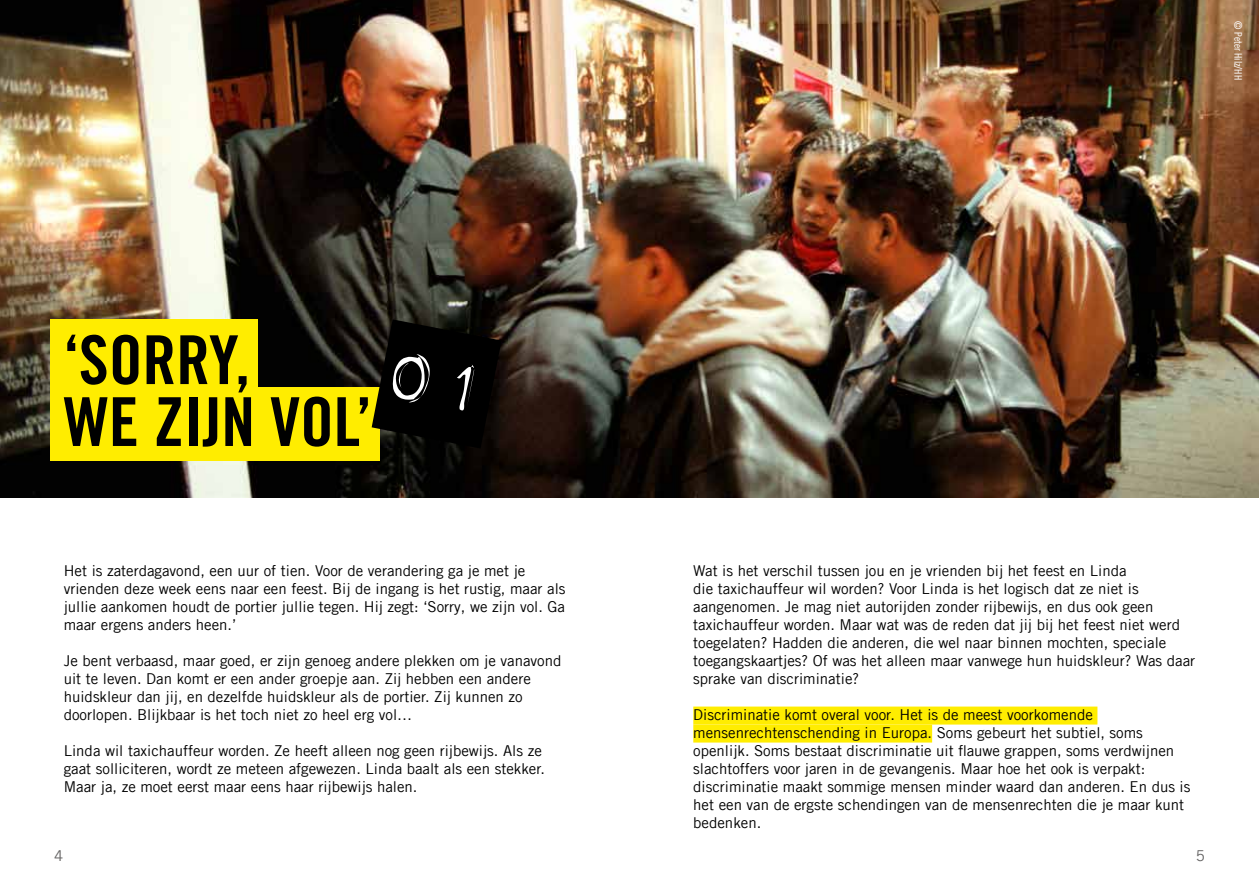
<style>
.page{position:relative;width:1259px;height:893px;background:#fff}
.page>*{position:absolute;margin:0;border:0;box-sizing:border-box;transform-origin:0 0}
.t1{font:67.5px/61.9px "Amnesty Trade Gothic Bd Cn 20";color:#000}
.t2{font:15px/18px "Amnesty Trade Gothic";color:#000}
.t3{font:15px "Amnesty Trade Gothic";color:#646363}
.t4{font:10.5px "Amnesty Trade Gothic Cn 18";color:#fff}
</style>
<div class="page">
<img style="left:0;top:0;width:1259px;height:497px">
<div style="left:50px;top:319px;width:208px;height:85px;background:#ffed00"></div>
<div style="left:50px;top:387px;width:329px;height:73px;background:#ffed00"></div>
<svg style="left:279px;top:261px;width:317px;height:232px;background:#443d1a"></svg>
<div style="left:693px;top:707px;width:404px;height:18px;background:#ffed00"></div>
<div style="left:693px;top:725px;width:239px;height:18px;background:#ffed00"></div>
<svg style="left:372px;top:319px;width:129px;height:129px"></svg>
<p class="t4" style="left:1244px;top:21px;width:60px;rotate:90deg">© Peter Hilz/HH</p>
<h1 class="t1" style="left:64px;top:328px;width:309px">‘SORRY,<br>WE ZIJN VOL’</h1>
<p class="t2" style="left:64px;top:561px;width:503px">Het is zaterdagavond, een uur of tien. Voor de verandering ga je met je vrienden deze week eens naar een feest. Bij de ingang is het rustig, maar als jullie aankomen houdt de portier jullie tegen. Hij zegt: ‘Sorry, we zijn vol. Ga maar ergens anders heen.’</p>
<p class="t2" style="left:64px;top:651px;width:499px">Je bent verbaasd, maar goed, er zijn genoeg andere plekken om je vanavond uit te leven. Dan komt er een ander groepje aan. Zij hebben een andere huidskleur dan jij, en dezelfde huidskleur als de portier. Zij kunnen zo doorlopen. Blijkbaar is het toch niet zo heel erg vol…</p>
<p class="t2" style="left:64px;top:741px;width:483px">Linda wil taxichauffeur worden. Ze heeft alleen nog geen rijbewijs. Als ze gaat solliciteren, wordt ze meteen afgewezen. Linda baalt als een stekker.<br>Maar ja, ze moet eerst maar eens haar rijbewijs halen.</p>
<p class="t2" style="left:693px;top:561px;width:503px">Wat is het verschil tussen jou en je vrienden bij het feest en Linda<br>die taxichauffeur wil worden? Voor Linda is het logisch dat ze niet is aangenomen. Je mag niet autorijden zonder rijbewijs, en dus ook geen taxichauffeur worden. Maar wat was de reden dat jij bij het feest niet werd toegelaten? Hadden die anderen, die wel naar binnen mochten, speciale toegangskaartjes? Of was het alleen maar vanwege hun huidskleur? Was daar sprake van discriminatie?</p>
<p class="t2" style="left:693px;top:705px;width:499px">Discriminatie komt overal voor. Het is de meest voorkomende mensenrechtenschending in Europa. Soms gebeurt het subtiel, soms openlijk. Soms bestaat discriminatie uit flauwe grappen, soms verdwijnen slachtoffers voor jaren in de gevangenis. Maar hoe het ook is verpakt: discriminatie maakt sommige mensen minder waard dan anderen. En dus is het een van de ergste schendingen van de mensenrechten die je maar kunt bedenken.</p>
<p class="t3" style="left:54px;top:846px;width:11px">4</p>
<p class="t3" style="left:1195px;top:846px;width:11px">5</p>
</div>
